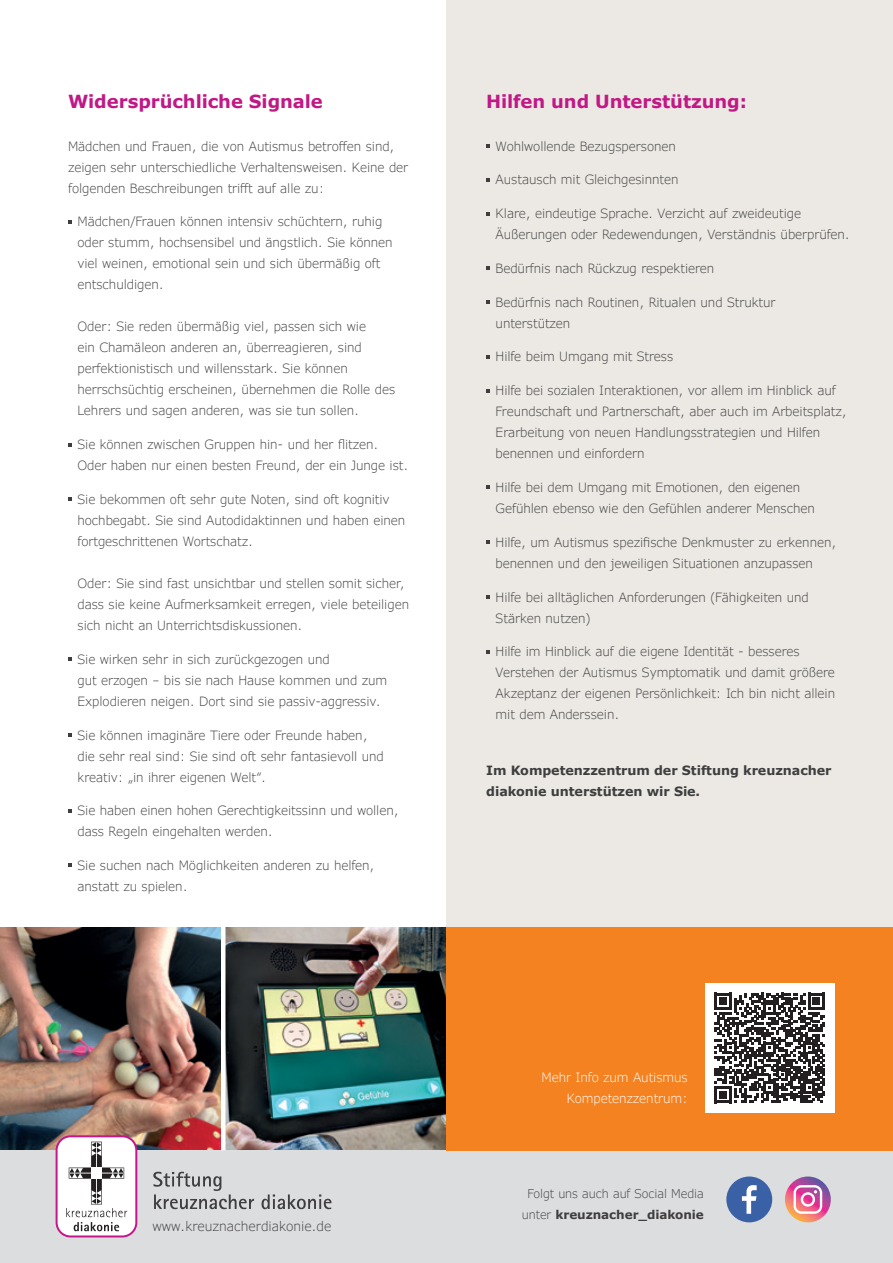
<style>
.page{position:relative;width:893px;height:1263px;background:#fff}
.page>*{position:absolute;margin:0;border:0;box-sizing:border-box;transform-origin:0 0}
.t1{font:700 18px "Verdana Pro";letter-spacing:-.005em;color:#c11886}
.t2{font:300 13.2px "Verdana Pro";color:#3e3e3f}
.t3{font:300 12.75px/21px "Verdana Pro";letter-spacing:-.005em;color:#3e3e3f}
.t4{font:700 12.75px/21px "Verdana Pro";letter-spacing:-.005em;color:#3e3e3f}
.t5{font:300 12.75px/21px "Verdana Pro";letter-spacing:-.005em;color:#fff;text-align:right}
.t6{font:300 12px/21px "Verdana Pro";letter-spacing:-.005em;color:#3e3e3f;text-align:center}
.s1{font-weight:700}
</style>
<div class="page">
<img style="left:0;top:927px;width:446px;height:223px">
<div style="left:446px;top:0;width:447px;height:927px;background:#ece9e4"></div>
<div style="left:0;top:1150px;width:893px;height:113px;background:#dcdddf"></div>
<svg style="left:56px;top:1135px;width:81px;height:102px;background:#dfd2da"></svg>
<svg style="left:153px;top:1172px;width:178px;height:37px"></svg>
<div style="left:446px;top:927px;width:447px;height:223px;background:#f58220"></div>
<div style="left:705px;top:983px;width:130px;height:130px;background:#fff"></div>
<svg style="left:715px;top:993px;width:110px;height:110px"></svg>
<hr style="left:221px;top:884px;width:4px;height:266px;background:#fff">
<svg style="left:68px;top:657px;width:3px;height:4px"></svg>
<svg style="left:486px;top:144px;width:3px;height:4px"></svg>
<svg style="left:486px;top:300px;width:3px;height:4px"></svg>
<svg style="left:486px;top:540px;width:3px;height:4px"></svg>
<div style="left:726px;top:1176px;width:46px;height:46px;background:#3a60a6;border-radius:50%"></div>
<svg style="left:742px;top:1185px;width:15px;height:29px"></svg>
<svg style="left:785px;top:1176px;width:46px;height:46px"></svg>
<svg style="left:794px;top:1185px;width:28px;height:29px"></svg>
<h1 class="t1" style="left:68px;top:90px;width:256px">Widersprüchliche Signale</h1>
<p class="t3" style="left:68px;top:135px;width:342px">Mädchen und Frauen, die von Autismus betroffen sind, zeigen sehr unterschiedliche Verhaltensweisen. Keine der folgenden Beschreibungen trifft auf alle zu:</p>
<p class="t3" style="left:77px;top:211px;width:317px">Mädchen/Frauen können intensiv schüchtern, ruhig oder stumm, hochsensibel und ängstlich. Sie können viel weinen, emotional sein und sich übermäßig oft entschuldigen.</p>
<p class="t3" style="left:77px;top:316px;width:319px">Oder: Sie reden übermäßig viel, passen sich wie<br>ein Chamäleon anderen an, überreagieren, sind perfektionistisch und willensstark. Sie können herrschsüchtig erscheinen, übernehmen die Rolle des Lehrers und sagen anderen, was sie tun sollen.</p>
<p class="t3" style="left:77px;top:434px;width:332px">Sie können zwischen Gruppen hin- und her flitzen.<br>Oder haben nur einen besten Freund, der ein Junge ist.</p>
<p class="t3" style="left:77px;top:489px;width:329px">Sie bekommen oft sehr gute Noten, sind oft kognitiv hochbegabt. Sie sind Autodidaktinnen und haben einen fortgeschrittenen Wortschatz.</p>
<p class="t3" style="left:77px;top:573px;width:333px">Oder: Sie sind fast unsichtbar und stellen somit sicher, dass sie keine Aufmerksamkeit erregen, viele beteiligen sich nicht an Unterrichtsdiskussionen.</p>
<p class="t3" style="left:77px;top:648px;width:311px">Sie wirken sehr in sich zurückgezogen und<br>gut erzogen – bis sie nach Hause kommen und zum<br>Explodieren neigen. Dort sind sie passiv-aggressiv.</p>
<p class="t3" style="left:77px;top:724px;width:308px">Sie können imaginäre Tiere oder Freunde haben, die sehr real sind: Sie sind oft sehr fantasievoll und kreativ: „in ihrer eigenen Welt“.</p>
<p class="t3" style="left:77px;top:800px;width:323px">Sie haben einen hohen Gerechtigkeitssinn und wollen, dass Regeln eingehalten werden.</p>
<p class="t3" style="left:77px;top:855px;width:299px">Sie suchen nach Möglichkeiten anderen zu helfen, anstatt zu spielen.</p>
<p class="t2" style="left:152px;top:1217px;width:180px">www.kreuznacherdiakonie.de</p>
<h1 class="t1" style="left:486px;top:90px;width:262px">Hilfen und Unterstützung:</h1>
<p class="t3" style="left:496px;top:135px;width:182px">Wohlwollende Bezugspersonen</p>
<p class="t3" style="left:496px;top:169px;width:184px">Austausch mit Gleichgesinnten</p>
<p class="t3" style="left:496px;top:203px;width:356px">Klare, eindeutige Sprache. Verzicht auf zweideutige<br>Äußerungen oder Redewendungen, Verständnis überprüfen.</p>
<p class="t3" style="left:496px;top:258px;width:220px">Bedürfnis nach Rückzug respektieren</p>
<p class="t3" style="left:496px;top:291px;width:281px">Bedürfnis nach Routinen, Ritualen und Struktur unterstützen</p>
<p class="t3" style="left:496px;top:346px;width:179px">Hilfe beim Umgang mit Stress</p>
<p class="t3" style="left:496px;top:380px;width:353px">Hilfe bei sozialen Interaktionen, vor allem im Hinblick auf Freundschaft und Partnerschaft, aber auch im Arbeitsplatz, Erarbeitung von neuen Handlungsstrategien und Hilfen benennen und einfordern</p>
<p class="t3" style="left:496px;top:477px;width:321px">Hilfe bei dem Umgang mit Emotionen, den eigenen<br>Gefühlen ebenso wie den Gefühlen anderer Menschen</p>
<p class="t3" style="left:496px;top:532px;width:342px">Hilfe, um Autismus spezifische Denkmuster zu erkennen, benennen und den jeweiligen Situationen anzupassen</p>
<p class="t3" style="left:496px;top:586px;width:315px">Hilfe bei alltäglichen Anforderungen (Fähigkeiten und<br>Stärken nutzen)</p>
<p class="t3" style="left:496px;top:641px;width:341px">Hilfe im Hinblick auf die eigene Identität - besseres Verstehen der Autismus Symptomatik und damit größere Akzeptanz der eigenen Persönlichkeit: Ich bin nicht allein mit dem Anderssein.</p>
<p class="t4" style="left:486px;top:759px;width:347px">Im Kompetenzzentrum der Stiftung kreuznacher diakonie unterstützen wir Sie.</p>
<p class="t5" style="left:541px;top:1066px;width:148px">Mehr Info zum Autismus<br>Kompetenzzentrum:</p>
<p class="t6" style="left:522px;top:1183px;width:184px">Folgt uns auch auf Social Media unter <span class="s1">kreuznacher_diakonie</span></p>
</div>
